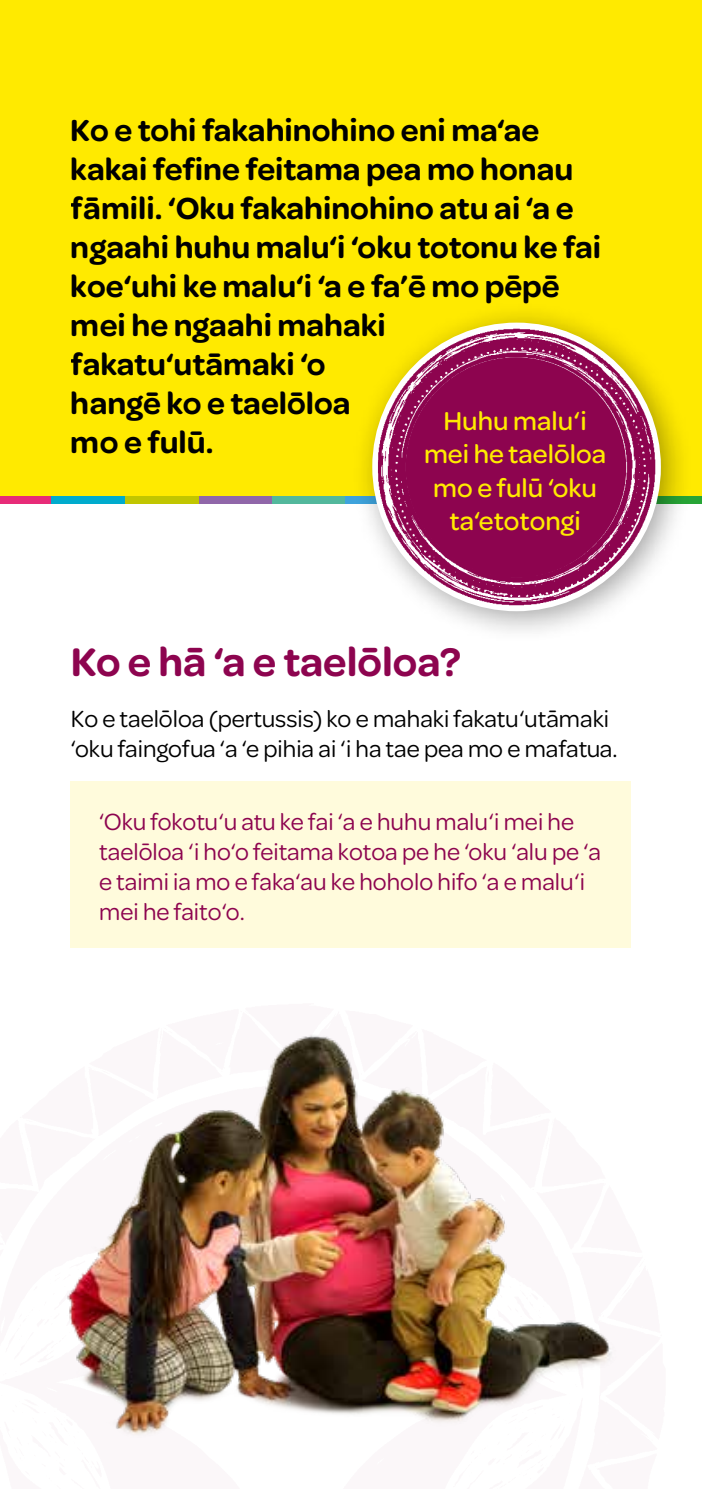
<style>
.page{position:relative;width:702px;height:1489px;background:#fff}
.page>*{position:absolute;margin:0;border:0;box-sizing:border-box;transform-origin:0 0}
.t1{font:600 42.5px "Omnes";color:#8d044f}
.t2{font:600 32.5px/39px "Omnes";color:#000}
.t3{font:500 27.5px/33px "Omnes";color:#ffea00;text-align:center}
.t4{font:25px/30px "Omnes";color:#8d044f}
.t5{font:25px/30px "Omnes";color:#000}
</style>
<div class="page">
<img style="left:67px;top:1034px;width:549px;height:402px">
<div style="left:0;top:0;width:702px;height:496px;background:#ffea00"></div>
<div style="left:0;top:496px;width:52px;height:7px;background:#e72b78"></div>
<div style="left:52px;top:496px;width:73px;height:7px;background:#00abcd"></div>
<div style="left:125px;top:496px;width:74px;height:7px;background:#c1c600"></div>
<div style="left:199px;top:496px;width:73px;height:7px;background:#9067a9"></div>
<div style="left:272px;top:496px;width:74px;height:7px;background:#53b89c"></div>
<div style="left:345px;top:496px;width:73px;height:7px;background:#3ea3dc"></div>
<div style="left:628px;top:496px;width:74px;height:7px;background:#27a536"></div>
<div style="left:71px;top:781px;width:560px;height:167px;background:#fffbdc"></div>
<div style="left:351px;top:302px;width:342px;height:342px;background:#000;opacity:.35"></div>
<img style="left:378px;top:328px;width:277px;height:277px">
<div style="left:405px;top:357px;width:221px;height:221px;background:#8d044f;border-radius:50%"></div>
<p class="t2" style="left:71px;top:108px;width:531px">Ko e tohi fakahinohino eni ma‘ae kakai fefine feitama pea mo honau fāmili. ‘Oku fakahinohino atu ai ‘a e ngaahi huhu malu‘i ‘oku totonu ke fai koe‘uhi ke malu‘i ‘a e fa’ē mo pēpē mei he ngaahi mahaki fakatu‘utāmaki ‘o<br>hangē ko e taelōloa<br>mo e fulū.</p>
<p class="t3" style="left:424px;top:403px;width:183px">Huhu malu‘i mei he taelōloa mo e fulū ‘oku ta‘etotongi</p>
<h1 class="t1" style="left:71px;top:631px;width:392px">Ko e hā ‘a e taelōloa?</h1>
<p class="t5" style="left:71px;top:702px;width:548px">Ko e taelōloa (pertussis) ko e mahaki fakatu‘utāmaki ‘oku faingofua ‘a ‘e pihia ai ‘i ha tae pea mo e mafatua.</p>
<p class="t4" style="left:99px;top:804px;width:503px">‘Oku fokotu‘u atu ke fai ‘a e huhu malu‘i mei he taelōloa ‘i ho‘o feitama kotoa pe he ‘oku ‘alu pe ‘a e taimi ia mo e faka‘au ke hoholo hifo ‘a e malu‘i mei he faito‘o.</p>
</div>
